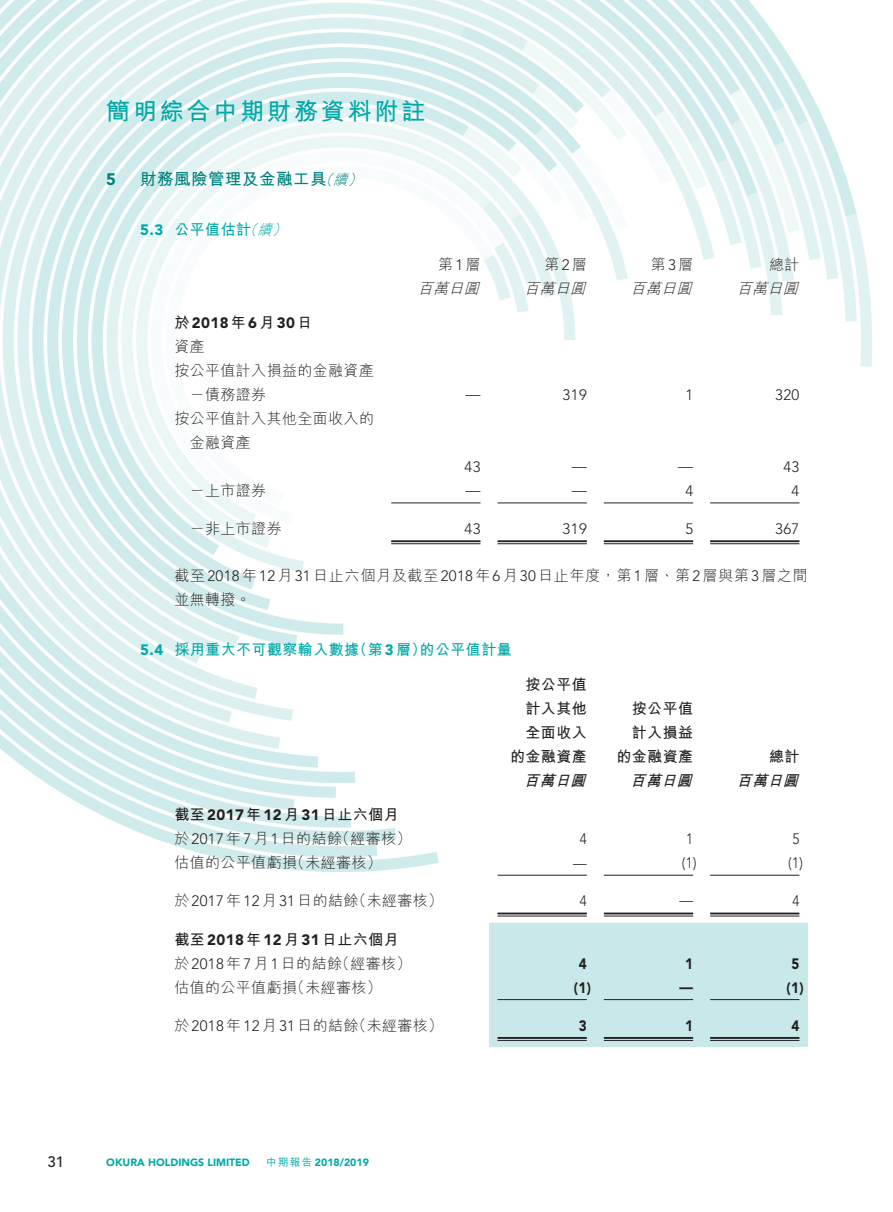
<style>
.page{position:relative;width:893px;height:1212px;background:#fff}
.page>*{position:absolute;margin:0;border:0;box-sizing:border-box;transform-origin:0 0}
.t1{font:700 24px "M Hei HK";letter-spacing:.12em;color:#00a9a7}
._3__標題{font:700 16.5px "M Hei HK";letter-spacing:.03em;color:#00817e}
._3__標題-2{font:900 16.5px "Avenir LT Std";color:#00817e}
._1__內文{font:300 15px "M Hei HK";letter-spacing:.025em;color:#231f20}
._1__內文-2{font:700 15px "M Hei HK";letter-spacing:.03em;color:#231f20}
._1__內文-3{font:300 15px "Avenir LT Std";letter-spacing:.025em;color:#231f20}
._1__內文-4{font:300 15px/24px "M Hei HK";letter-spacing:.05em;color:#231f20}
._4__副標題{font:700 15px "M Hei HK";letter-spacing:.03em;color:#00a9a7}
._1__內文-5{font:italic 300 15px "M Hei HK";color:#231f20}
._1__內文-6{font:300 15px "Avenir LT Std";letter-spacing:.025em;color:#231f20;scale:.9 1}
._1__內文-7{font:900 15px "Avenir LT Std";letter-spacing:.03em;color:#231f20;scale:.9 1}
._1__內文-8{font:italic 700 15px "M Hei HK";color:#231f20}
._1__內文-9{font:900 15px "Avenir LT Std";letter-spacing:.03em;color:#231f20}
._4__副標題-2{font:900 15px "Avenir LT Std";color:#00a9a7}
.t2{font:500 15px "Avenir LT Std";color:#231f20}
._3__標題-3{font:italic 300 14.25px "M Hei HK";color:#00817e}
._4__副標題-3{font:italic 300 14.25px "M Hei HK";color:#00a9a7}
.t3{font:900 10.5px "Avenir LT Std";color:#00a9a7}
.s1{font-weight:300;font-style:italic;font-size:14.25px}
.s2{font-family:"M Hei HK";font-weight:700}
.s3{font-family:"Avenir LT Std"}
.s4{font-family:"Avenir LT Std";font-weight:900}
.s5{font-family:"M Hei HK"}
.s6{font-family:"M Hei HK";font-weight:500}
</style>
<div class="page">
<img style="left:0;top:0;width:872px;height:923px">
<hr style="left:391px;top:502px;width:89px;height:1px;background:#231f20">
<hr style="left:497px;top:502px;width:90px;height:1px;background:#231f20">
<hr style="left:604px;top:502px;width:89px;height:1px;background:#231f20">
<hr style="left:710px;top:502px;width:89px;height:1px;background:#231f20">
<hr style="left:391px;top:540px;width:89px;height:2px;background:#231f20">
<hr style="left:391px;top:543px;width:89px;height:1px;background:#231f20">
<hr style="left:497px;top:540px;width:90px;height:2px;background:#231f20">
<hr style="left:497px;top:543px;width:90px;height:1px;background:#231f20">
<hr style="left:604px;top:540px;width:89px;height:2px;background:#231f20">
<hr style="left:604px;top:543px;width:89px;height:1px;background:#231f20">
<hr style="left:710px;top:540px;width:89px;height:2px;background:#231f20">
<hr style="left:710px;top:543px;width:89px;height:1px;background:#231f20">
<div style="left:489px;top:923px;width:319px;height:124px;background:#c9e8e9"></div>
<hr style="left:497px;top:875px;width:90px;height:1px;background:#231f20">
<hr style="left:604px;top:875px;width:89px;height:1px;background:#231f20">
<hr style="left:710px;top:875px;width:89px;height:1px;background:#231f20">
<hr style="left:497px;top:912px;width:90px;height:2px;background:#231f20">
<hr style="left:497px;top:916px;width:90px;height:1px;background:#231f20">
<hr style="left:604px;top:912px;width:89px;height:2px;background:#231f20">
<hr style="left:604px;top:916px;width:89px;height:1px;background:#231f20">
<hr style="left:710px;top:912px;width:89px;height:2px;background:#231f20">
<hr style="left:710px;top:916px;width:89px;height:1px;background:#231f20">
<hr style="left:497px;top:999px;width:90px;height:1px;background:#231f20">
<hr style="left:604px;top:999px;width:89px;height:1px;background:#231f20">
<hr style="left:710px;top:999px;width:89px;height:1px;background:#231f20">
<hr style="left:497px;top:1037px;width:90px;height:2px;background:#231f20">
<hr style="left:497px;top:1040px;width:90px;height:1px;background:#231f20">
<hr style="left:604px;top:1037px;width:89px;height:2px;background:#231f20">
<hr style="left:604px;top:1040px;width:89px;height:1px;background:#231f20">
<hr style="left:710px;top:1037px;width:89px;height:2px;background:#231f20">
<hr style="left:710px;top:1040px;width:89px;height:1px;background:#231f20">
<h1 class="t1" style="left:106px;top:93px;width:321px">簡明綜合中期財務資料附註</h1>
<p class="_3__標題-2" style="left:106px;top:169px;width:11px">5</p>
<p class="_3__標題" style="left:140px;top:167px;width:188px">財務風險管理及金融工具</p>
<p class="_3__標題-3" style="left:333px;top:172px;width:20px">續</p>
<p class="_3__標題-3" style="left:319px;top:172px;width:20px">（</p>
<p class="_3__標題-3" style="left:348px;top:172px;width:20px">(</p>
<p class="_4__副標題-2" style="left:140px;top:221px;width:25px">5.3</p>
<p class="_4__副標題-2" style="left:140px;top:641px;width:25px">5.4</p>
<p class="_4__副標題" style="left:174px;top:219px;width:103px">公平值估計<span class="s1">續</span></p>
<p class="_4__副標題-3" style="left:243px;top:223px;width:20px">（</p>
<p class="_4__副標題-3" style="left:272px;top:223px;width:20px">(</p>
<p class="_1__內文-9" style="left:174px;top:314px;width:139px"><span class="s2">於</span>2018<span class="s2">年</span>6<span class="s2">月</span>30<span class="s2">日</span></p>
<p class="_1__內文" style="left:174px;top:339px;width:32px">資產</p>
<p class="_1__內文" style="left:174px;top:363px;width:201px">按公平值計入損益的金融資產</p>
<p class="_1__內文" style="left:190px;top:387px;width:78px">－債務證券</p>
<p class="_1__內文" style="left:174px;top:411px;width:201px">按公平值計入其他全面收入的</p>
<p class="_1__內文" style="left:190px;top:435px;width:63px">金融資產</p>
<p class="_1__內文" style="left:190px;top:483px;width:78px">－上市證券</p>
<p class="_1__內文" style="left:438px;top:256px;width:44px">第<span class="s3">1</span>層</p>
<p class="_1__內文" style="left:544px;top:256px;width:44px">第<span class="s3">2</span>層</p>
<p class="_1__內文" style="left:651px;top:256px;width:44px">第<span class="s3">3</span>層</p>
<p class="_1__內文" style="left:769px;top:256px;width:32px">總計</p>
<p class="_1__內文-5" style="left:418px;top:280px;width:67px">百萬日圓</p>
<p class="_1__內文-5" style="left:524px;top:280px;width:67px">百萬日圓</p>
<p class="_1__內文-5" style="left:630px;top:280px;width:67px">百萬日圓</p>
<p class="_1__內文-5" style="left:737px;top:280px;width:67px">百萬日圓</p>
<p class="_1__內文-3" style="left:465px;top:385px;width:16px">—</p>
<p class="_1__內文-3" style="left:563px;top:386px;width:26px">319</p>
<p class="_1__內文-3" style="left:685px;top:386px;width:9px">1</p>
<p class="_1__內文-3" style="left:775px;top:386px;width:26px">320</p>
<p class="_1__內文-3" style="left:464px;top:458px;width:17px">43</p>
<p class="_1__內文-3" style="left:572px;top:457px;width:16px">—</p>
<p class="_1__內文-3" style="left:678px;top:457px;width:16px">—</p>
<p class="_1__內文-3" style="left:783px;top:458px;width:17px">43</p>
<p class="_1__內文-3" style="left:465px;top:481px;width:16px">—</p>
<p class="_1__內文-3" style="left:572px;top:481px;width:16px">—</p>
<p class="_1__內文-3" style="left:685px;top:482px;width:9px">4</p>
<p class="_1__內文-3" style="left:792px;top:482px;width:9px">4</p>
<p class="_1__內文" style="left:190px;top:521px;width:93px">－非上市證券</p>
<p class="_1__內文-4" style="left:174px;top:563px;width:635px">截至<span class="s3">2018</span>年<span class="s3">12</span>月<span class="s3">31</span>日止六個月及截至<span class="s3">2018</span>年<span class="s3">6</span>月<span class="s3">30</span>日止年度，第<span class="s3">1</span>層、第<span class="s3">2</span>層與第<span class="s3">3</span>層之間並無轉撥。</p>
<p class="_4__副標題" style="left:420px;top:639px;width:94px">的公平值計量</p>
<p class="_1__內文-3" style="left:464px;top:520px;width:17px">43</p>
<p class="_1__內文-3" style="left:563px;top:520px;width:26px">319</p>
<p class="_1__內文-3" style="left:775px;top:520px;width:26px">367</p>
<p class="_1__內文-3" style="left:685px;top:520px;width:9px">5</p>
<p class="_4__副標題" style="left:174px;top:639px;width:186px">採用重大不可觀察輸入數據</p>
<p class="_4__副標題" style="left:352px;top:639px;width:76px">（第<span class="s4">3</span>層）</p>
<p class="_1__內文-2" style="left:525px;top:673px;width:63px">按公平值</p>
<p class="_1__內文-2" style="left:525px;top:697px;width:63px">計入其他</p>
<p class="_1__內文-2" style="left:525px;top:721px;width:63px">全面收入</p>
<p class="_1__內文-2" style="left:510px;top:745px;width:78px">的金融資產</p>
<p class="_1__內文-2" style="left:632px;top:697px;width:63px">按公平值</p>
<p class="_1__內文-2" style="left:632px;top:721px;width:63px">計入損益</p>
<p class="_1__內文-2" style="left:616px;top:745px;width:78px">的金融資產</p>
<p class="_1__內文-2" style="left:769px;top:745px;width:32px">總計</p>
<p class="_1__內文-8" style="left:524px;top:769px;width:68px">百萬日圓</p>
<p class="_1__內文-8" style="left:630px;top:769px;width:68px">百萬日圓</p>
<p class="_1__內文-8" style="left:736px;top:769px;width:68px">百萬日圓</p>
<p class="_1__內文-2" style="left:174px;top:804px;width:226px">截至<span class="s4">2017</span>年<span class="s4">12</span>月<span class="s4">31</span>日止六個月</p>
<p class="_1__內文" style="left:335px;top:831px;width:78px">（經審核(</p>
<p class="_1__內文" style="left:174px;top:831px;width:169px">於<span class="s3">2017</span>年<span class="s3">7</span>月<span class="s3">1</span>日的結餘</p>
<p class="_1__內文-6" style="left:580px;top:830px;width:9px">4</p>
<p class="_1__內文-6" style="left:686px;top:830px;width:9px">1</p>
<p class="_1__內文-6" style="left:792px;top:830px;width:9px">5</p>
<p class="_1__內文" style="left:290px;top:855px;width:93px">（未經審核(</p>
<p class="_1__內文" style="left:174px;top:855px;width:124px">估值的公平值虧損</p>
<p class="_1__內文-6" style="left:573px;top:854px;width:16px">—</p>
<p class="_1__內文-6" style="left:682px;top:854px;width:18px">(1)</p>
<p class="_1__內文-6" style="left:788px;top:854px;width:18px">(1)</p>
<p class="_1__內文" style="left:351px;top:893px;width:93px">（未經審核(</p>
<p class="_1__內文-3" style="left:174px;top:892px;width:186px"><span class="s5">於</span>2017<span class="s5">年</span>12<span class="s5">月</span>31<span class="s5">日的結餘</span></p>
<p class="_1__內文-2" style="left:174px;top:928px;width:226px">截至<span class="s4">2018</span>年<span class="s4">12</span>月<span class="s4">31</span>日止六個月</p>
<p class="_1__內文-6" style="left:580px;top:892px;width:9px">4</p>
<p class="_1__內文-6" style="left:680px;top:891px;width:16px">—</p>
<p class="_1__內文-6" style="left:792px;top:892px;width:9px">4</p>
<p class="_1__內文" style="left:335px;top:956px;width:78px">（經審核(</p>
<p class="_1__內文" style="left:174px;top:956px;width:169px">於<span class="s3">2018</span>年<span class="s3">7</span>月<span class="s3">1</span>日的結餘</p>
<p class="_1__內文-7" style="left:579px;top:954px;width:10px">4</p>
<p class="_1__內文-7" style="left:685px;top:954px;width:10px">1</p>
<p class="_1__內文-7" style="left:791px;top:954px;width:10px">5</p>
<p class="_1__內文" style="left:290px;top:980px;width:93px">（未經審核(</p>
<p class="_1__內文" style="left:174px;top:980px;width:124px">估值的公平值虧損</p>
<p class="_1__內文-7" style="left:574px;top:978px;width:21px">(1)</p>
<p class="_1__內文-7" style="left:680px;top:978px;width:16px">—</p>
<p class="_1__內文-7" style="left:786px;top:978px;width:21px">(1)</p>
<p class="_1__內文" style="left:351px;top:1017px;width:93px">（未經審核(</p>
<p class="_1__內文-3" style="left:174px;top:1016px;width:186px"><span class="s5">於</span>2018<span class="s5">年</span>12<span class="s5">月</span>31<span class="s5">日的結餘</span></p>
<p class="_1__內文-7" style="left:579px;top:1016px;width:10px">3</p>
<p class="_1__內文-7" style="left:685px;top:1016px;width:10px">1</p>
<p class="_1__內文-7" style="left:791px;top:1016px;width:10px">4</p>
<p class="t2" style="left:48px;top:1153px;width:18px">31</p>
<p class="t3" style="left:106px;top:1156px;width:145px">OKURA HOLDINGS LIMITED</p>
<p class="t3" style="left:266px;top:1156px;width:104px"><span class="s6">中期報告</span> 2018/2019</p>
</div>
